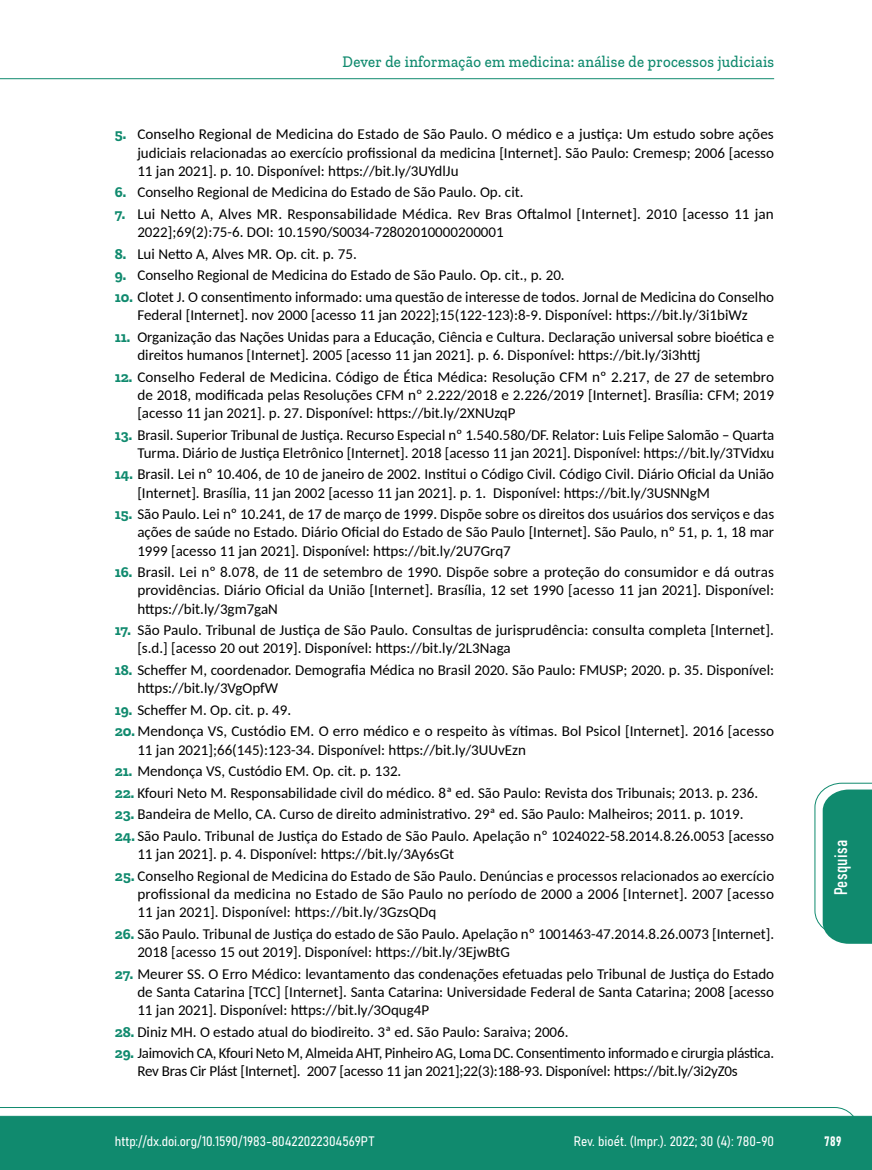
<style>
.page{position:relative;width:872px;height:1170px;background:#fff}
.page>*{position:absolute;margin:0;border:0;box-sizing:border-box;transform-origin:0 0}
.t1{font:18px "Bahnschrift";letter-spacing:.02em;color:#fff}
.t2{font:500 16.5px "Zilla Slab";letter-spacing:.02em;color:#108a6e;scale:.9 1}
.t3{font:15px/18.1px "Carlito";color:#000}
.t4{font:15px/18.1px "Carlito";letter-spacing:-.02em;color:#000}
.t5{font:13.5px "Bahnschrift";color:#fff}
.s1{font-family:"Zilla Slab";font-weight:700;color:#108a6e}
</style>
<div class="page">
<svg style="left:0;top:1107px;width:859px;height:62px;background:#2e9880"></svg>
<hr style="left:0;top:78px;width:774px;height:1px;background:#108a6e">
<svg style="left:814px;top:782px;width:58px;height:161px"></svg>
<p class="t2" style="left:343px;top:53px;width:481px">Dever de informação em medicina: análise de processos judiciais</p>
<p class="t3" style="left:137px;top:125px;width:638px;text-align:justify;text-indent:-22px"><span class="s1">5.</span> Conselho Regional de Medicina do Estado de São Paulo. O médico e a justiça: Um estudo sobre ações judiciais relacionadas ao exercício profissional da medicina [Internet]. São Paulo: Cremesp; 2006 [acesso 11 jan 2021]. p. 10. Disponível: https://bit.ly/3UYdlJu</p>
<p class="t3" style="left:115px;top:183px;width:410px"><span class="s1">6.</span> Conselho Regional de Medicina do Estado de São Paulo. Op. cit.</p>
<p class="t3" style="left:137px;top:204px;width:638px;text-indent:-22px"><span class="s1">7.</span> Lui Netto A, Alves MR. Responsabilidade Médica. Rev Bras Oftalmol [Internet]. 2010 [acesso 11 jan<br>2022];69(2):75-6. DOI: 10.1590/S0034-72802010000200001</p>
<p class="t3" style="left:115px;top:244px;width:243px"><span class="s1">8.</span> Lui Netto A, Alves MR. Op. cit. p. 75.</p>
<p class="t3" style="left:115px;top:266px;width:451px"><span class="s1">9.</span> Conselho Regional de Medicina do Estado de São Paulo. Op. cit., p. 20.</p>
<p class="t3" style="left:115px;top:287px;width:660px;text-align:center"><span class="s1">10.</span> Clotet J. O consentimento informado: uma questão de interesse de todos. Jornal de Medicina do Conselho<br>Federal [Internet]. nov 2000 [acesso 11 jan 2022];15(122-123):8-9. Disponível: https://bit.ly/3i1biWz</p>
<p class="t3" style="left:137px;top:327px;width:638px;text-indent:-22px"><span class="s1">11.</span> Organização das Nações Unidas para a Educação, Ciência e Cultura. Declaração universal sobre bioética e direitos humanos [Internet]. 2005 [acesso 11 jan 2021]. p. 6. Disponível: https://bit.ly/3i3httj</p>
<p class="t3" style="left:137px;top:367px;width:638px;text-align:justify;text-indent:-22px"><span class="s1">12.</span> Conselho Federal de Medicina. Código de Ética Médica: Resolução CFM nº 2.217, de 27 de setembro de 2018, modificada pelas Resoluções CFM nº 2.222/2018 e 2.226/2019 [Internet]. Brasília: CFM; 2019 [acesso 11 jan 2021]. p. 27. Disponível: https://bit.ly/2XNUzqP</p>
<p class="t3" style="left:115px;top:425px;width:661px;text-align:right"><span class="s1">13.</span> Brasil. Superior Tribunal de Justiça. Recurso Especial nº 1.540.580/DF. Relator: Luis Felipe Salomão – Quarta<br>Turma. Diário de Justiça Eletrônico [Internet]. 2018 [acesso 11 jan 2021]. Disponível: https://bit.ly/3TVidxu</p>
<p class="t3" style="left:137px;top:464px;width:638px;text-indent:-22px"><span class="s1">14.</span> Brasil. Lei nº 10.406, de 10 de janeiro de 2002. Institui o Código Civil. Código Civil. Diário Oficial da União [Internet]. Brasília, 11 jan 2002 [acesso 11 jan 2021]. p. 1. Disponível: https://bit.ly/3USNNgM</p>
<p class="t3" style="left:137px;top:504px;width:638px;text-align:justify;text-indent:-22px"><span class="s1">15.</span> São Paulo. Lei nº 10.241, de 17 de março de 1999. Dispõe sobre os direitos dos usuários dos serviços e das ações de saúde no Estado. Diário Oficial do Estado de São Paulo [Internet]. São Paulo, nº 51, p. 1, 18 mar 1999 [acesso 11 jan 2021]. Disponível: https://bit.ly/2U7Grq7</p>
<p class="t3" style="left:137px;top:562px;width:638px;text-align:justify;text-indent:-22px"><span class="s1">16.</span> Brasil. Lei nº 8.078, de 11 de setembro de 1990. Dispõe sobre a proteção do consumidor e dá outras providências. Diário Oficial da União [Internet]. Brasília, 12 set 1990 [acesso 11 jan 2021]. Disponível: https://bit.ly/3gm7gaN</p>
<p class="t3" style="left:137px;top:620px;width:638px;text-indent:-22px"><span class="s1">17.</span> São Paulo. Tribunal de Justiça de São Paulo. Consultas de jurisprudência: consulta completa [Internet]. [s.d.] [acesso 20 out 2019]. Disponível: https://bit.ly/2L3Naga</p>
<p class="t3" style="left:137px;top:660px;width:638px;text-indent:-22px"><span class="s1">18.</span> Scheffer M, coordenador. Demografia Médica no Brasil 2020. São Paulo: FMUSP; 2020. p. 35. Disponível: https://bit.ly/3VgOpfW</p>
<p class="t3" style="left:115px;top:700px;width:178px"><span class="s1">19.</span> Scheffer M. Op. cit. p. 49.</p>
<p class="t3" style="left:137px;top:721px;width:638px;text-indent:-22px"><span class="s1">20.</span> Mendonça VS, Custódio EM. O erro médico e o respeito às vítimas. Bol Psicol [Internet]. 2016 [acesso<br>11 jan 2021];66(145):123-34. Disponível: https://bit.ly/3UUvEzn</p>
<p class="t3" style="left:115px;top:761px;width:288px"><span class="s1">21.</span> Mendonça VS, Custódio EM. Op. cit. p. 132.</p>
<p class="t3" style="left:115px;top:783px;width:645px"><span class="s1">22.</span> Kfouri Neto M. Responsabilidade civil do médico. 8ª ed. São Paulo: Revista dos Tribunais; 2013. p. 236.</p>
<p class="t3" style="left:115px;top:804px;width:630px"><span class="s1">23.</span> Bandeira de Mello, CA. Curso de direito administrativo. 29ª ed. São Paulo: Malheiros; 2011. p. 1019.</p>
<p class="t3" style="left:137px;top:826px;width:638px;text-indent:-22px"><span class="s1">24.</span> São Paulo. Tribunal de Justiça do Estado de São Paulo. Apelação nº 1024022-58.2014.8.26.0053 [acesso<br>11 jan 2021]. p. 4. Disponível: https://bit.ly/3Ay6sGt</p>
<p class="t3" style="left:137px;top:866px;width:638px;text-align:justify;text-indent:-22px"><span class="s1">25.</span> Conselho Regional de Medicina do Estado de São Paulo. Denúncias e processos relacionados ao exercício profissional da medicina no Estado de São Paulo no período de 2000 a 2006 [Internet]. 2007 [acesso 11 jan 2021]. Disponível: https://bit.ly/3GzsQDq</p>
<p class="t3" style="left:137px;top:923px;width:638px;text-indent:-22px"><span class="s1">26.</span> São Paulo. Tribunal de Justiça do estado de São Paulo. Apelação nº 1001463-47.2014.8.26.0073 [Internet].<br>2018 [acesso 15 out 2019]. Disponível: https://bit.ly/3EjwBtG</p>
<p class="t3" style="left:137px;top:963px;width:638px;text-align:justify;text-indent:-22px"><span class="s1">27.</span> Meurer SS. O Erro Médico: levantamento das condenações efetuadas pelo Tribunal de Justiça do Estado de Santa Catarina [TCC] [Internet]. Santa Catarina: Universidade Federal de Santa Catarina; 2008 [acesso 11 jan 2021]. Disponível: https://bit.ly/3Oqug4P</p>
<p class="t3" style="left:115px;top:1021px;width:455px"><span class="s1">28.</span> Diniz MH. O estado atual do biodireito. 3ª ed. São Paulo: Saraiva; 2006.</p>
<p class="t4" style="left:137px;top:1043px;width:638px;text-indent:-22px"><span class="s1">29.</span> Jaimovich CA, Kfouri Neto M, Almeida AHT, Pinheiro AG, Loma DC. Consentimento informado e cirurgia plástica.<br>Rev Bras Cir Plást [Internet]. 2007 [acesso 11 jan 2021];22(3):188-93. Disponível: https://bit.ly/3i2yZ0s</p>
<p class="t1" style="left:827px;top:895px;width:57px;rotate:-90deg">Pesquisa</p>
<p class="t5" style="left:115px;top:1131px;width:261px">http://dx.doi.org/10.1590/1983-80422022304569PT</p>
<p class="t5" style="left:574px;top:1131px;width:202px">Rev. bioét. (Impr.). 2022; 30 (4): 780-90</p>
<p class="t5" style="left:824px;top:1130px;width:18px">789</p>
</div>
